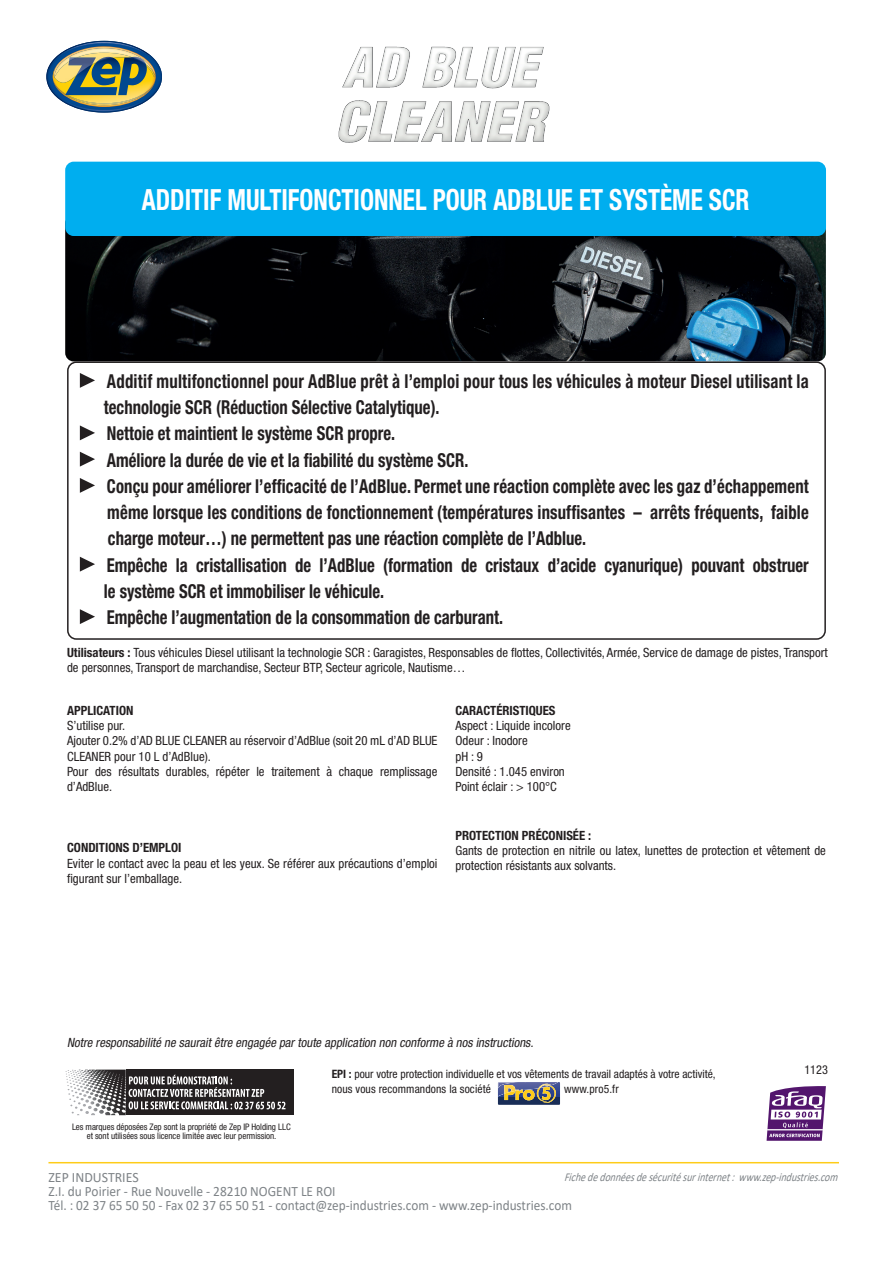
<style>
.page{position:relative;width:893px;height:1263px;background:#fff}
.page>*{position:absolute;margin:0;border:0;box-sizing:border-box;transform-origin:0 0}
.t1{font:700 condensed 29.25px "Helvetica Neue LT Std";color:#fff;scale:.86 1}
.t2{font:700 condensed 19.2px/26.2px "Helvetica Neue LT Std";color:#231f20;scale:.87 1}
.t3{font:14.25px/14.2px "Calibri";color:#7e8387}
.t4{font:condensed 12.75px/15.3px "Helvetica Neue LT Std";color:#231f20}
.t5{font:italic condensed 12.75px "Helvetica Neue LT Std";color:#231f20}
.t6{font:700 condensed 12.75px "Helvetica Neue LT Std";color:#231f20}
.t7{font:condensed 12.3px "Helvetica Neue LT Std";color:#231f20}
.t8{font:italic 12px "Calibri";color:#7e8387;scale:.82 1}
.t9{font:condensed 11.55px/15px "Helvetica Neue LT Std";color:#231f20}
.t10{font:condensed 9px/9px "Helvetica Neue LT Std";letter-spacing:-.005em;color:#231f20;text-align:center}
.s1{font-weight:700}
</style>
<div class="page">
<hr style="left:48px;top:1162px;width:791px;height:1px;background:#fecc18">
<img style="left:90px;top:41px;width:28px;height:1px">
<img style="left:46px;top:69px;width:2px;height:16px">
<img style="left:161px;top:70px;width:1px;height:13px">
<img style="left:87px;top:111px;width:34px;height:2px">
<img style="left:48px;top:77px;width:113px;height:34px">
<img style="left:48px;top:42px;width:113px;height:35px">
<img style="left:103px;top:46px;width:53px;height:11px">
<img style="left:53px;top:78px;width:103px;height:29px">
<img style="left:54px;top:77px;width:11px;height:6px">
<svg style="left:65px;top:57px;width:92px;height:39px;background:#6d8362"></svg>
<img style="left:54px;top:48px;width:99px;height:29px">
<svg style="left:766px;top:1086px;width:60px;height:55px"></svg>
<hr style="left:767px;top:1129px;width:56px;height:1px;background:#fff">
<div style="left:126px;top:1069px;width:167px;height:46px;background:#231f20"></div>
<svg style="left:79px;top:1069px;width:206px;height:46px"></svg>
<svg style="left:498px;top:1082px;width:62px;height:23px"></svg>
<img style="left:498px;top:1082px;width:28px;height:6px">
<img style="left:65px;top:230px;width:761px;height:131px">
<div style="left:65px;top:162px;width:761px;height:74px;background:#00aeef;border-radius:9px"></div>
<svg style="left:80px;top:373px;width:15px;height:15px"></svg>
<svg style="left:80px;top:425px;width:15px;height:15px"></svg>
<svg style="left:80px;top:452px;width:15px;height:15px"></svg>
<svg style="left:80px;top:478px;width:15px;height:15px"></svg>
<svg style="left:80px;top:557px;width:15px;height:15px"></svg>
<svg style="left:80px;top:609px;width:15px;height:15px"></svg>
<div style="left:67px;top:361px;width:759px;height:279px;border:2px solid #231f20;border-radius:9px"></div>
<img style="left:338px;top:46px;width:212px;height:97px">
<h1 class="t1" style="left:142px;top:182px;width:708px">ADDITIF MULTIFONCTIONNEL POUR ADBLUE ET SYSTÈME SCR</h1>
<p class="t2" style="left:104px;top:368px;width:812px">Additif multifonctionnel pour AdBlue prêt à l’emploi pour tous les véhicules à moteur Diesel utilisant la technologie SCR (Réduction Sélective Catalytique).<br>Nettoie et maintient le système SCR propre.<br>Améliore la durée de vie et la fiabilité du système SCR.<br>Conçu pour améliorer l’efficacité de l’AdBlue. Permet une réaction complète avec les gaz d’échappement même lorsque les conditions de fonctionnement (températures insuffisantes – arrêts fréquents, faible charge moteur…) ne permettent pas une réaction complète de l’Adblue.<br>Empêche la cristallisation de l’AdBlue (formation de cristaux d’acide cyanurique) pouvant obstruer le système SCR et immobiliser le véhicule.<br>Empêche l’augmentation de la consommation de carburant.</p>
<p class="t4" style="left:67px;top:644px;width:762px"><span class="s1">Utilisateurs :</span> Tous véhicules Diesel utilisant la technologie SCR : Garagistes, Responsables de flottes, Collectivités, Armée, Service de damage de pistes, Transport de personnes, Transport de marchandise, Secteur BTP, Secteur agricole, Nautisme…</p>
<p class="t6" style="left:67px;top:702px;width:68px">APPLICATION</p>
<p class="t4" style="left:67px;top:718px;width:372px">S’utilise pur.<br>Ajouter 0.2% d’AD BLUE CLEANER au réservoir d’AdBlue (soit 20 mL d’AD BLUE CLEANER pour 10 L d’AdBlue).<br>Pour des résultats durables, répéter le traitement à chaque remplissage d’AdBlue.</p>
<p class="t6" style="left:67px;top:840px;width:116px">CONDITIONS D’EMPLOI</p>
<p class="t4" style="left:67px;top:855px;width:372px">Eviter le contact avec la peau et les yeux. Se référer aux précautions d’emploi figurant sur l’emballage.</p>
<p class="t6" style="left:455px;top:702px;width:102px">CARACTÉRISTIQUES</p>
<p class="t4" style="left:455px;top:718px;width:117px">Aspect : Liquide incolore<br>Odeur : Inodore<br>pH : 9<br>Densité : 1.045 environ<br>Point éclair : &gt; 100°C</p>
<p class="t6" style="left:455px;top:828px;width:137px">PROTECTION PRÉCONISÉE :</p>
<p class="t4" style="left:455px;top:843px;width:372px">Gants de protection en nitrile ou latex, lunettes de protection et vêtement de protection résistants aux solvants.</p>
<p class="t5" style="left:67px;top:1035px;width:470px">Notre responsabilité ne sauraitêtre engagée partoute application non conforme à nos instructions.</p>
<p class="t10" style="left:72px;top:1122px;width:220px">Les marques déposées Zep sont la propriété de Zep IP Holding LLC et sont utilisées sous licence limitée avec leur permission.</p>
<p class="t9" style="left:332px;top:1066px;width:385px"><span class="s1">EPI :</span> pour votre protection individuelle et vos vêtements de travail adaptés à votre activité, nous vous recommandons la société</p>
<p class="t9" style="left:564px;top:1081px;width:56px">www.pro5.fr</p>
<p class="t7" style="left:804px;top:1062px;width:25px">1123</p>
<p class="t8" style="left:564px;top:1168px;width:340px">Fichededonnéesdesécuritésurinternet:www.zep-industries.com</p>
<p class="t3" style="left:48px;top:1169px;width:525px">ZEP INDUSTRIES<br>Z.I. du Poirier - Rue Nouvelle - 28210 NOGENT LE ROI<br>Tél. : 02 37 65 50 50 - Fax 02 37 65 50 51 - contact@zep-industries.com - www.zep-industries.com</p>
</div>
